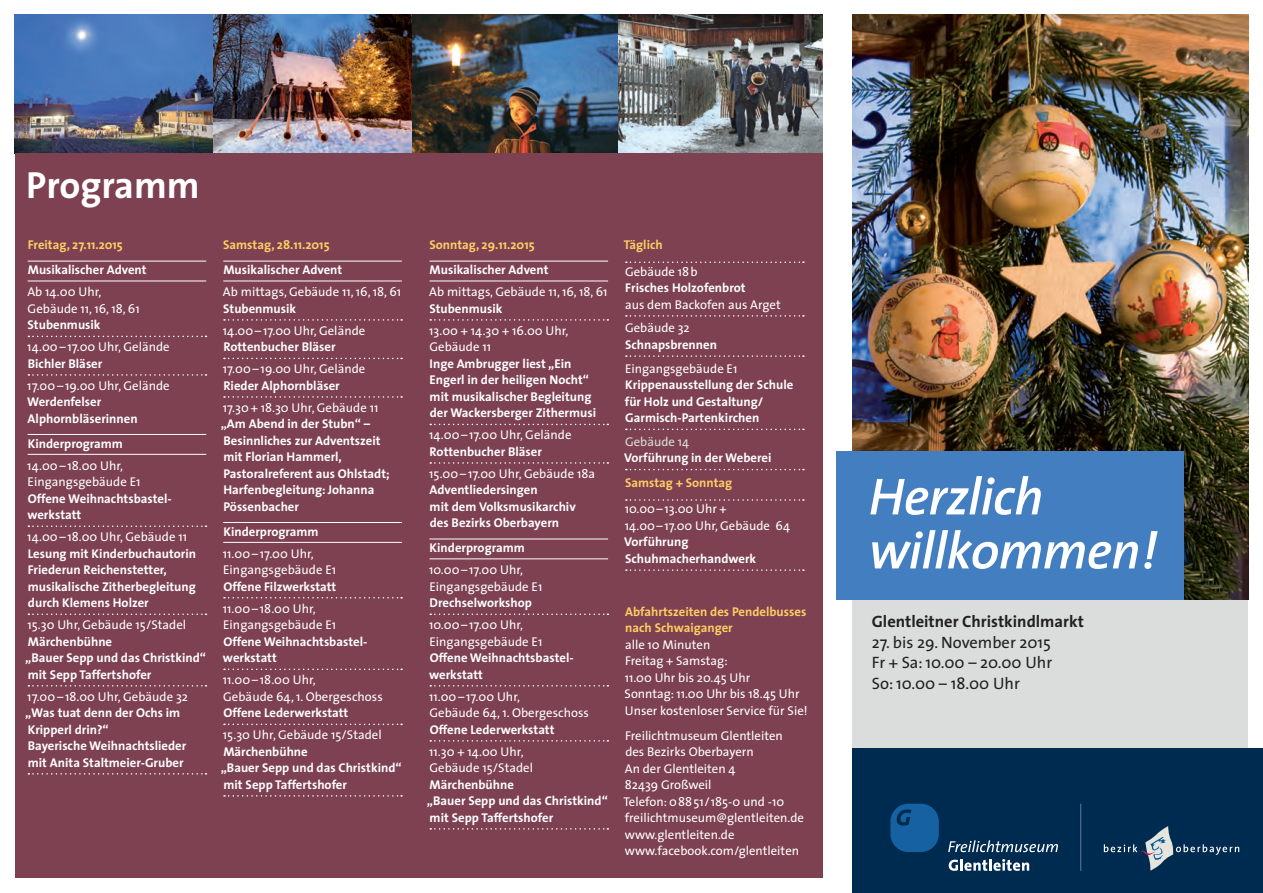
<style>
.page{position:relative;width:1263px;height:893px;background:#fff}
.page>*{position:absolute;margin:0;border:0;box-sizing:border-box;transform-origin:0 0}
.t1{font:italic 600 52.5px/54px "The Sans";letter-spacing:-.015em;color:#fff}
.t2{font:700 37.95px "The Sans";color:#fff}
.t3{font:16.5px/20.7px "The Sans";color:#231f20;text-align:justify}
.t4{font:700 16.5px "The Sans";color:#231f20}
.t5{font:700 12.75px/16.5px "The Sans";color:#fff}
.t6{font:12.75px/16.5px "The Sans";letter-spacing:.005em;color:#fff}
.t7{font:700 12.75px/16.5px "The Sans";color:#fecd64}
.t8{font:12.75px "The Sans";color:#dadddb}
</style>
<div class="page">
<div style="left:853px;top:15px;width:395px;height:733px;background:#dadddb"></div>
<img style="left:15px;top:15px;width:808px;height:138px">
<img style="left:853px;top:15px;width:395px;height:585px">
<div style="left:853px;top:748px;width:410px;height:145px;background:#002b51"></div>
<svg style="left:890px;top:804px;width:49px;height:48px"></svg>
<svg style="left:948px;top:840px;width:110px;height:12px"></svg>
<svg style="left:949px;top:859px;width:80px;height:12px"></svg>
<svg style="left:1104px;top:826px;width:135px;height:45px"></svg>
<hr style="left:1080px;top:804px;width:1px;height:67px;background:#62799a">
<div style="left:412px;top:153px;width:411px;height:725px;background:#7d4151"></div>
<div style="left:15px;top:153px;width:397px;height:725px;background:#7d4151"></div>
<div style="left:837px;top:451px;width:347px;height:149px;background:#437ec1"></div>
<hr style="left:429px;top:261px;width:179px;height:1px;background:#fff">
<hr style="left:429px;top:281px;width:179px;height:1px;background:#fff">
<svg style="left:430px;top:319px;width:178px;height:2px"></svg>
<svg style="left:430px;top:424px;width:178px;height:1px"></svg>
<svg style="left:430px;top:462px;width:178px;height:2px"></svg>
<hr style="left:429px;top:539px;width:179px;height:1px;background:#fff">
<hr style="left:429px;top:558px;width:179px;height:1px;background:#fff">
<svg style="left:430px;top:613px;width:178px;height:2px"></svg>
<svg style="left:430px;top:685px;width:178px;height:2px"></svg>
<svg style="left:430px;top:740px;width:178px;height:2px"></svg>
<svg style="left:430px;top:828px;width:178px;height:2px"></svg>
<hr style="left:223px;top:261px;width:179px;height:1px;background:#fff">
<hr style="left:223px;top:281px;width:179px;height:1px;background:#fff">
<svg style="left:224px;top:319px;width:178px;height:2px"></svg>
<svg style="left:224px;top:358px;width:178px;height:1px"></svg>
<svg style="left:224px;top:396px;width:178px;height:2px"></svg>
<hr style="left:223px;top:522px;width:179px;height:1px;background:#fff">
<hr style="left:223px;top:542px;width:179px;height:1px;background:#fff">
<svg style="left:224px;top:597px;width:178px;height:1px"></svg>
<svg style="left:224px;top:669px;width:178px;height:1px"></svg>
<svg style="left:224px;top:724px;width:178px;height:1px"></svg>
<svg style="left:224px;top:795px;width:178px;height:2px"></svg>
<svg style="left:626px;top:261px;width:178px;height:2px"></svg>
<svg style="left:626px;top:315px;width:178px;height:2px"></svg>
<svg style="left:626px;top:355px;width:178px;height:2px"></svg>
<svg style="left:626px;top:429px;width:178px;height:1px"></svg>
<svg style="left:626px;top:469px;width:178px;height:1px"></svg>
<svg style="left:626px;top:499px;width:178px;height:2px"></svg>
<svg style="left:626px;top:569px;width:178px;height:2px"></svg>
<hr style="left:28px;top:261px;width:178px;height:1px;background:#fff">
<hr style="left:28px;top:281px;width:178px;height:1px;background:#fff">
<svg style="left:28px;top:336px;width:178px;height:1px"></svg>
<svg style="left:28px;top:374px;width:178px;height:2px"></svg>
<hr style="left:28px;top:434px;width:178px;height:1px;background:#fff">
<hr style="left:28px;top:454px;width:178px;height:1px;background:#fff">
<svg style="left:28px;top:525px;width:178px;height:2px"></svg>
<svg style="left:28px;top:613px;width:178px;height:2px"></svg>
<svg style="left:28px;top:685px;width:178px;height:2px"></svg>
<svg style="left:28px;top:773px;width:178px;height:2px"></svg>
<h2 class="t2" style="left:26px;top:153px;width:175px">Programm</h2>
<p class="t7" style="left:28px;top:237px;width:97px">Freitag, 27.11.2015</p>
<p class="t5" style="left:28px;top:261px;width:120px">Musikalischer Advent</p>
<p class="t6" style="left:27px;top:283px;width:114px">Ab 14.00 Uhr,<br>Gebäude 11, 16, 18, 61</p>
<p class="t5" style="left:28px;top:316px;width:75px">Stubenmusik</p>
<p class="t6" style="left:27px;top:338px;width:144px">14.00– 17.00 Uhr, Gelände</p>
<p class="t5" style="left:28px;top:355px;width:76px">Bichler Bläser</p>
<p class="t6" style="left:27px;top:377px;width:144px">17.00– 19.00 Uhr, Gelände</p>
<p class="t5" style="left:27px;top:393px;width:112px">Werdenfelser<br>Alphornbläserinnen</p>
<p class="t5" style="left:28px;top:435px;width:97px">Kinderprogramm</p>
<p class="t6" style="left:27px;top:457px;width:115px">14.00– 18.00 Uhr,<br>Eingangsgebäude E1</p>
<p class="t5" style="left:27px;top:490px;width:146px">Offene Weihnachtsbastel&shy;werkstatt</p>
<p class="t6" style="left:27px;top:528px;width:161px">14.00– 18.00 Uhr, Gebäude 11</p>
<p class="t5" style="left:28px;top:545px;width:170px">Lesung mit Kinderbuchautorin<br>Friederun Reichenstetter, musikalische Zitherbegleitung durch Klemens Holzer</p>
<p class="t6" style="left:27px;top:616px;width:160px">15.30 Uhr, Gebäude 15/Stadel</p>
<p class="t5" style="left:25px;top:633px;width:182px">Märchenbühne<br>„Bauer Sepp und das Christkind“ mit Sepp Taffertshofer</p>
<p class="t6" style="left:27px;top:688px;width:162px">17.00– 18.00 Uhr, Gebäude 32</p>
<p class="t5" style="left:25px;top:704px;width:163px">„Was tuat denn der Ochs im<br>Kripperl drin?“<br>Bayerische Weihnachtslieder mit Anita Staltmeier-Gruber</p>
<p class="t7" style="left:223px;top:237px;width:108px">Samstag, 28.11.2015</p>
<p class="t5" style="left:223px;top:261px;width:120px">Musikalischer Advent</p>
<p class="t6" style="left:223px;top:283px;width:180px">Ab mittags, Gebäude 11, 16, 18, 61</p>
<p class="t5" style="left:223px;top:300px;width:75px">Stubenmusik</p>
<p class="t6" style="left:223px;top:322px;width:144px">14.00– 17.00 Uhr, Gelände</p>
<p class="t5" style="left:223px;top:338px;width:114px">Rottenbucher Bläser</p>
<p class="t6" style="left:223px;top:360px;width:144px">17.00– 19.00 Uhr, Gelände</p>
<p class="t5" style="left:223px;top:377px;width:118px">Rieder Alphornbläser</p>
<p class="t6" style="left:223px;top:399px;width:157px">17.30+ 18.30 Uhr, Gebäude 11</p>
<p class="t5" style="left:221px;top:415px;width:170px">„Am Abend in der Stubn“ –<br>Besinnliches zur Adventszeit mit Florian Hammerl,<br>Pastoralreferent aus Ohlstadt;<br>Harfenbegleitung: Johanna<br>Pössenbacher</p>
<p class="t5" style="left:223px;top:523px;width:97px">Kinderprogramm</p>
<p class="t6" style="left:223px;top:545px;width:115px">11.00– 17.00 Uhr,<br>Eingangsgebäude E1</p>
<p class="t5" style="left:223px;top:578px;width:114px">Offene Filzwerkstatt</p>
<p class="t6" style="left:223px;top:600px;width:115px">11.00– 18.00 Uhr,<br>Eingangsgebäude E1</p>
<p class="t5" style="left:223px;top:633px;width:146px">Offene Weihnachtsbastel&shy;werkstatt</p>
<p class="t6" style="left:223px;top:671px;width:161px">11.00– 18.00 Uhr,<br>Gebäude 64, 1. Obergeschoss</p>
<p class="t5" style="left:223px;top:704px;width:126px">Offene Lederwerkstatt</p>
<p class="t6" style="left:223px;top:726px;width:160px">15.30 Uhr, Gebäude 15/Stadel</p>
<p class="t5" style="left:221px;top:743px;width:182px">Märchenbühne<br>„Bauer Sepp und das Christkind“ mit Sepp Taffertshofer</p>
<p class="t7" style="left:429px;top:237px;width:107px">Sonntag, 29.11.2015</p>
<p class="t5" style="left:430px;top:261px;width:120px">Musikalischer Advent</p>
<p class="t6" style="left:429px;top:283px;width:180px">Ab mittags, Gebäude 11, 16, 18, 61</p>
<p class="t5" style="left:429px;top:300px;width:75px">Stubenmusik</p>
<p class="t6" style="left:429px;top:322px;width:141px">13.00 + 14.30 + 16.00 Uhr,<br>Gebäude 11</p>
<p class="t5" style="left:430px;top:355px;width:168px">Inge Ambrugger liest „Ein<br>Engerl in der heiligen Nocht“ mit musikalischer Begleitung der Wackersberger Zithermusi</p>
<p class="t6" style="left:429px;top:426px;width:144px">14.00– 17.00 Uhr, Gelände</p>
<p class="t5" style="left:430px;top:443px;width:114px">Rottenbucher Bläser</p>
<p class="t6" style="left:429px;top:465px;width:167px">15.00– 17.00 Uhr, Gebäude 18a</p>
<p class="t5" style="left:429px;top:481px;width:148px">Adventliedersingen<br>mit dem Volksmusikarchiv des Bezirks Oberbayern</p>
<p class="t5" style="left:430px;top:539px;width:97px">Kinderprogramm</p>
<p class="t6" style="left:429px;top:561px;width:115px">10.00– 17.00 Uhr,<br>Eingangsgebäude E1</p>
<p class="t5" style="left:430px;top:594px;width:104px">Drechselworkshop</p>
<p class="t6" style="left:429px;top:616px;width:115px">10.00– 17.00 Uhr,<br>Eingangsgebäude E1</p>
<p class="t5" style="left:429px;top:649px;width:146px">Offene Weihnachtsbastel&shy;werkstatt</p>
<p class="t6" style="left:429px;top:688px;width:161px">11.00– 17.00 Uhr,<br>Gebäude 64, 1. Obergeschoss</p>
<p class="t5" style="left:430px;top:721px;width:126px">Offene Lederwerkstatt</p>
<p class="t6" style="left:429px;top:743px;width:105px">11.30 + 14.00 Uhr,<br>Gebäude 15/Stadel</p>
<p class="t5" style="left:427px;top:776px;width:182px">Märchenbühne<br>„Bauer Sepp und das Christkind“ mit Sepp Taffertshofer</p>
<p class="t7" style="left:624px;top:237px;width:40px">Täglich</p>
<p class="t6" style="left:625px;top:263px;width:74px">Gebäude 18b</p>
<p class="t5" style="left:625px;top:279px;width:122px">Frisches Holzofenbrot</p>
<p class="t6" style="left:625px;top:292px;width:157px;line-height:23.7px">aus dem Backofen aus Arget<br>Gebäude 32</p>
<p class="t5" style="left:625px;top:336px;width:94px">Schnapsbrennen</p>
<p class="t6" style="left:625px;top:360px;width:114px">Eingangsgebäude E1</p>
<p class="t5" style="left:625px;top:376px;width:170px">Krippenausstellung der Schule für Holz und Gestaltung/<br>Garmisch-Partenkirchen</p>
<p class="t8" style="left:625px;top:431px;width:65px">Gebäude 14</p>
<p class="t5" style="left:624px;top:450px;width:149px">Vorführung in der Weberei</p>
<p class="t7" style="left:625px;top:474px;width:109px">Samstag + Sonntag</p>
<p class="t6" style="left:625px;top:501px;width:167px">10.00–13.00 Uhr +<br>14.00–17.00 Uhr, Gebäude 64</p>
<p class="t5" style="left:624px;top:534px;width:134px">Vorführung<br>Schuhmacherhandwerk</p>
<p class="t7" style="left:625px;top:603px;width:183px">Abfahrtszeiten des Pendelbusses nach Schwaiganger</p>
<p class="t6" style="left:625px;top:636px;width:185px">alle 10 Minuten<br>Freitag + Samstag:<br>11.00 Uhr bis 20.45 Uhr<br>Sonntag: 11.00 Uhr bis 18.45 Uhr<br>Unser kostenloser Service für Sie!</p>
<p class="t6" style="left:623px;top:727px;width:182px">Freilichtmuseum Glentleiten<br>des Bezirks Oberbayern<br>An der Glentleiten 4<br>82439 Großweil<br>Telefon: 08851/185-0 und -10 freilichtmuseum@glentleiten.de www.glentleiten.de www.facebook.com/glentleiten</p>
<h1 class="t1" style="left:869px;top:468px;width:290px">Herzlich willkommen!</h1>
<p class="t4" style="left:872px;top:607px;width:214px">Glentleitner Christkindlmarkt</p>
<p class="t3" style="left:872px;top:631px;width:182px">27. bis 29. November 2015<br>Fr + Sa: 10.00 – 20.00 Uhr So: 10.00 – 18.00 Uhr</p>
</div>
